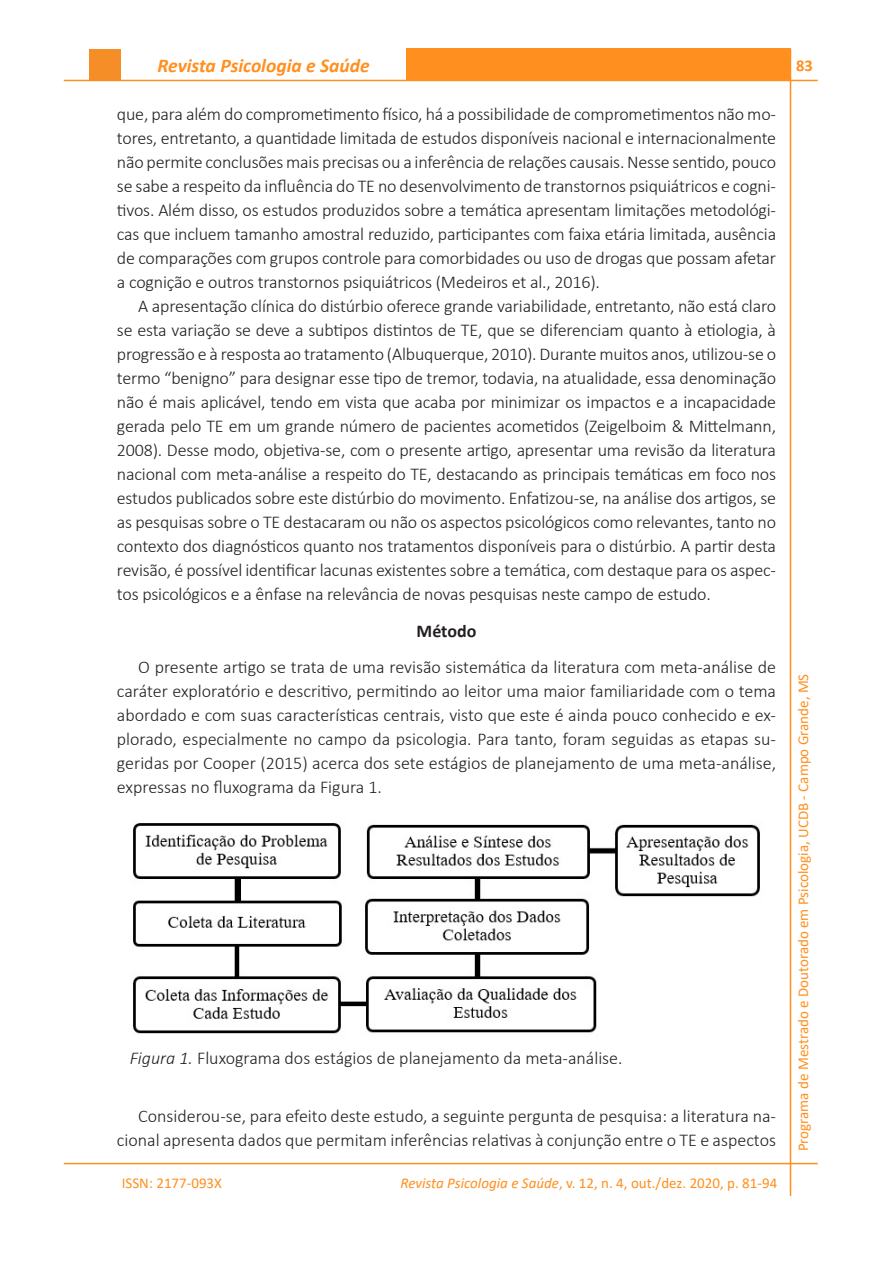
<style>
.page{position:relative;width:893px;height:1263px;background:#fff}
.page>*{position:absolute;margin:0;border:0;box-sizing:border-box;transform-origin:0 0}
.t1{font:italic 700 19.5px "Calibri";color:#ff8f1e}
.Corpo_do_texto{font:300 18px/24px "Calibri";letter-spacing:-.005em;color:#231f20;text-align:justify}
.Figura{font:300 18px "Calibri";color:#231f20}
.Subtítulo1{font:700 18px "Calibri";color:#231f20}
.t2{font:700 16.5px "Calibri";color:#ff8f1e}
.t3{font:15px "Calibri";color:#ff8f1e}
.s1{color:#fff}
.s2{font-style:italic}
</style>
<div class="page">
<div style="left:406px;top:49px;width:384px;height:32px;background:#ff8f1e"></div>
<hr style="left:64px;top:80px;width:754px;height:1px;background:#ff8f1e">
<hr style="left:790px;top:49px;width:1px;height:1147px;background:#ff8f1e">
<hr style="left:64px;top:1163px;width:754px;height:1px;background:#ff8f1e">
<div style="left:89px;top:49px;width:32px;height:31px;background:#f68e27"></div>
<img style="left:133px;top:823px;width:627px;height:211px">
<p class="t1" style="left:158px;top:52px;width:219px">Revista Psicologia e Saúde<span class="s1">.</span></p>
<p class="t2" style="left:796px;top:54px;width:18px">83</p>
<p class="Corpo_do_texto" style="left:117px;top:102px;width:661px">que, para além do comprometimento físico, há a possibilidade de comprometimentos não mo&shy;tores, entretanto, a quantidade limitada de estudos disponíveis nacional e internacionalmente não permite conclusões mais precisas ou a inferência de relações causais. Nesse sentido, pouco se sabe a respeito da influência do TE no desenvolvimento de transtornos psiquiátricos e cogni&shy;tivos. Além disso, os estudos produzidos sobre a temática apresentam limitações metodológi&shy;cas que incluem tamanho amostral reduzido, participantes com faixa etária limitada, ausência de comparações com grupos controle para comorbidades ou uso de drogas que possam afetar a cognição e outros transtornos psiquiátricos (Medeiros et al., 2016).</p>
<p class="Corpo_do_texto" style="left:117px;top:294px;width:661px;text-indent:21px">A apresentação clínica do distúrbio oferece grande variabilidade, entretanto, não está claro se esta variação se deve a subtipos distintos de TE, que se diferenciam quanto à etiologia, à progressão e à resposta ao tratamento (Albuquerque, 2010). Durante muitos anos, utilizou-se o termo “benigno” para designar esse tipo de tremor, todavia, na atualidade, essa denominação não é mais aplicável, tendo em vista que acaba por minimizar os impactos e a incapacidade gerada pelo TE em um grande número de pacientes acometidos (Zeigelboim &amp; Mittelmann, 2008). Desse modo, objetiva-se, com o presente artigo, apresentar uma revisão da literatura nacional com meta-análise a respeito do TE, destacando as principais temáticas em foco nos estudos publicados sobre este distúrbio do movimento. Enfatizou-se, na análise dos artigos, se as pesquisas sobre o TE destacaram ou não os aspectos psicológicos como relevantes, tanto no contexto dos diagnósticos quanto nos tratamentos disponíveis para o distúrbio. A partir desta revisão, é possível identificar lacunas existentes sobre a temática, com destaque para os aspec&shy;tos psicológicos e a ênfase na relevância de novas pesquisas neste campo de estudo.</p>
<p class="Subtítulo1" style="left:417px;top:618px;width:61px">Método</p>
<p class="Corpo_do_texto" style="left:117px;top:655px;width:661px;text-indent:21px">O presente artigo se trata de uma revisão sistemática da literatura com meta-análise de caráter exploratório e descritivo, permitindo ao leitor uma maior familiaridade com o tema abordado e com suas características centrais, visto que este é ainda pouco conhecido e ex&shy;plorado, especialmente no campo da psicologia. Para tanto, foram seguidas as etapas su&shy;geridas por Cooper (2015) acerca dos sete estágios de planejamento de uma meta-análise, expressas no fluxograma da Figura 1.</p>
<p class="Figura" style="left:130px;top:1047px;width:494px"><span class="s2">Figura 1.</span> Fluxograma dos estágios de planejamento da meta-análise.</p>
<p class="Corpo_do_texto" style="left:117px;top:1104px;width:661px;text-align:right">Considerou-se, para efeito deste estudo, a seguinte pergunta de pesquisa: a literatura na&shy;cional apresenta dados que permitam inferências relativas à conjunção entre o TE e aspectos</p>
<p class="t3" style="left:122px;top:1173px;width:102px">ISSN: 2177-093X</p>
<p class="t3" style="left:400px;top:1173px;width:378px"><span class="s2">Revista Psicologia e Saúde</span>, v. 12, n. 4, out./dez. 2020, p. 81-94</p>
<p class="t3" style="left:793px;top:1151px;width:479px;rotate:-90deg">Programa de Mestrado e Doutorado em Psicologia, UCDB - Campo Grande, MS</p>
</div>
